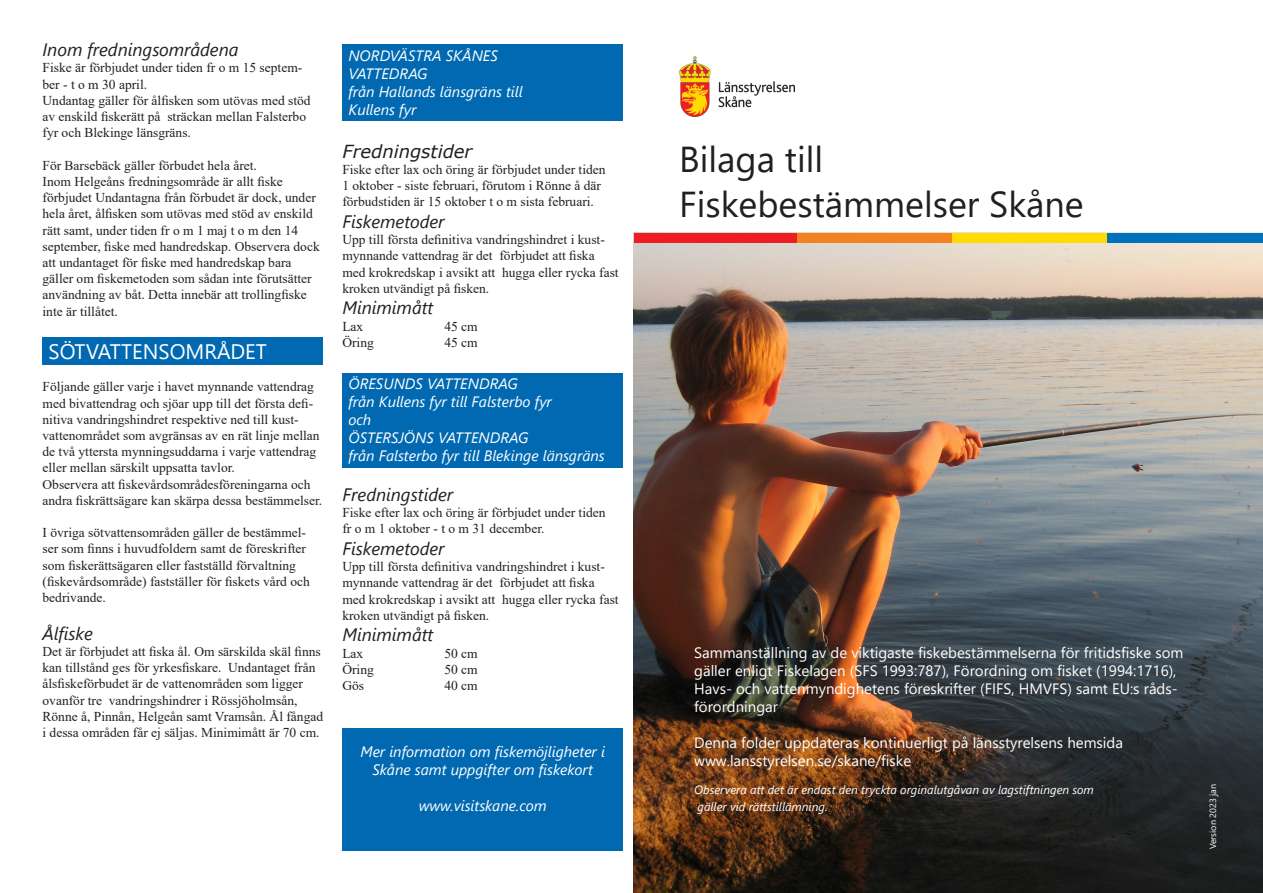
<style>
.page{position:relative;width:1263px;height:893px;background:#fff}
.page>*{position:absolute;margin:0;border:0;box-sizing:border-box;transform-origin:0 0}
.Underrubrik_2{font:36px "Segoe UI";color:#231f20}
.Rubrik{font:21px "Segoe UI";color:#fff}
.Underrubrik_1{font:italic 18px "Segoe UI";color:#231f20}
.Brödtext{font:italic 18px "Segoe UI";color:#231f20}
.Underrubrik_1-2{font:italic 18px "Verdana";color:#231f20}
.t1{font:15px/18px "Segoe UI";color:#fff}
.Underrubrik_2-2{font:italic 15px/18px "Segoe UI";color:#fff}
.Brödtext-2{font:13.5px/16.2px "Times New Roman";color:#231f20}
.t2{font:italic 12px "Segoe UI";color:#fff}
.t3{font:9px "Segoe UI";color:#fff}
</style>
<div class="page">
<img style="left:634px;top:242px;width:629px;height:651px">
<div style="left:43px;top:338px;width:280px;height:27px;background:#0069b1"></div>
<div style="left:342px;top:44px;width:281px;height:77px;background:#0069b1"></div>
<div style="left:342px;top:373px;width:281px;height:94px;background:#0069b1"></div>
<img style="left:679px;top:57px;width:116px;height:59px">
<div style="left:342px;top:728px;width:281px;height:122px;background:#0069b1"></div>
<div style="left:634px;top:233px;width:164px;height:9px;background:#ee1d23"></div>
<div style="left:798px;top:233px;width:155px;height:9px;background:#f58220"></div>
<div style="left:953px;top:233px;width:155px;height:9px;background:#ffdc01"></div>
<div style="left:1108px;top:233px;width:155px;height:9px;background:#0072bc"></div>
<p class="Brödtext" style="left:43px;top:33px;width:198px">Inom fredningsområdena</p>
<p class="Brödtext-2" style="left:43px;top:59px;width:261px">Fiske är förbjudet under tiden fr o m 15 septem-</p>
<p class="Brödtext-2" style="left:43px;top:76px;width:106px">ber - t o m 30 april.</p>
<p class="Brödtext-2" style="left:43px;top:92px;width:270px">Undantag gäller för ålfisken som utövas med stöd av enskild fiskerätt på sträckan mellan Falsterbo fyr och Blekinge länsgräns.</p>
<p class="Brödtext-2" style="left:43px;top:157px;width:216px">För Barsebäck gäller förbudet hela året.</p>
<p class="Brödtext-2" style="left:43px;top:173px;width:279px">Inom Helgeåns fredningsområde är allt fiske förbjudet Undantagna från förbudet är dock, under hela året, ålfisken som utövas med stöd av enskild rätt samt, under tiden fr o m 1 maj t o m den 14 september, fiske med handredskap. Observera dock att undantaget för fiske med handredskap bara gäller om fiskemetoden som sådan inte förutsätter användning av båt. Detta innebär att trollingfiske inte är tillåtet.</p>
<p class="Rubrik" style="left:49px;top:332px;width:220px">SÖTVATTENSOMRÅDET</p>
<p class="Brödtext-2" style="left:43px;top:378px;width:279px">Följande gäller varje i havet mynnande vattendrag med bivattendrag och sjöar upp till det första defi&shy;nitiva vandringshindret respektive ned till kust&shy;vattenområdet som avgränsas av en rät linje mellan de två yttersta mynningsuddarna i varje vattendrag eller mellan särskilt uppsatta tavlor.</p>
<p class="Brödtext-2" style="left:43px;top:476px;width:281px">Observera att fiskevårdsområdesföreningarna och andra fiskrättsägare kan skärpa dessa bestämmelser.</p>
<p class="Brödtext-2" style="left:43px;top:524px;width:269px">I övriga sötvattensområden gäller de bestämmel&shy;ser som finns i huvudfoldern samt de föreskrifter som fiskerättsägaren eller fastställd förvaltning (fiskevårdsområde) fastställer för fiskets vård och bedrivande.</p>
<p class="Underrubrik_1" style="left:43px;top:616px;width:52px">Ålfiske</p>
<p class="Brödtext-2" style="left:43px;top:643px;width:282px">Det är förbjudet att fiska ål. Om särskilda skäl finns kan tillstånd ges för yrkesfiskare. Undantaget från ålsfiskeförbudet är de vattenområden som ligger ovanför tre vandringshindrer i Rössjöholmsån, Rönne å, Pinnån, Helgeån samt Vramsån. Ål fångad i dessa områden får ej säljas. Minimimått är 70 cm.</p>
<p class="Underrubrik_2-2" style="left:348px;top:44px;width:176px">NORDVÄSTRA SKÅNES<br>VATTEDRAG<br>från Hallands länsgräns till<br>Kullens fyr</p>
<p class="Underrubrik_1-2" style="left:342px;top:139px;width:131px">Fredningstider</p>
<p class="Brödtext-2" style="left:342px;top:161px;width:265px">Fiske efter lax och öring är förbjudet under tiden</p>
<p class="Brödtext-2" style="left:342px;top:177px;width:260px">1 oktober - siste februari, förutom i Rönne å där förbudstiden är 15 oktober t o m sista februari.</p>
<p class="Underrubrik_1" style="left:342px;top:205px;width:104px">Fiskemetoder</p>
<p class="Brödtext-2" style="left:342px;top:231px;width:278px">Upp till första definitiva vandringshindret i kust&shy;mynnande vattendrag är det förbjudet att fiska med krokredskap i avsikt att hugga eller rycka fast kroken utvändigt på fisken.</p>
<p class="Underrubrik_1" style="left:342px;top:291px;width:93px">Minimimått</p>
<p class="Brödtext-2" style="left:342px;top:317px;width:22px">Lax</p>
<p class="Brödtext-2" style="left:444px;top:317px;width:35px">45 cm</p>
<p class="Brödtext-2" style="left:342px;top:334px;width:33px">Öring</p>
<p class="Brödtext-2" style="left:444px;top:334px;width:35px">45 cm</p>
<p class="Underrubrik_2-2" style="left:348px;top:373px;width:258px">ÖRESUNDS VATTENDRAG<br>från Kullens fyr till Falsterbo fyr<br>och<br>ÖSTERSJÖNS VATTENDRAG<br>från Falsterbo fyr till Blekinge länsgräns</p>
<p class="Underrubrik_1" style="left:342px;top:478px;width:112px">Fredningstider</p>
<p class="Brödtext-2" style="left:342px;top:504px;width:265px">Fiske efter lax och öring är förbjudet under tiden</p>
<p class="Brödtext-2" style="left:342px;top:520px;width:204px">fr o m 1 oktober - t o m 31 december.</p>
<p class="Underrubrik_1" style="left:342px;top:532px;width:104px">Fiskemetoder</p>
<p class="Brödtext-2" style="left:342px;top:558px;width:278px">Upp till första definitiva vandringshindret i kust&shy;mynnande vattendrag är det förbjudet att fiska med krokredskap i avsikt att hugga eller rycka fast kroken utvändigt på fisken.</p>
<p class="Underrubrik_1" style="left:342px;top:618px;width:93px">Minimimått</p>
<p class="Brödtext-2" style="left:342px;top:645px;width:22px">Lax</p>
<p class="Brödtext-2" style="left:444px;top:645px;width:35px">50 cm</p>
<p class="Brödtext-2" style="left:342px;top:661px;width:33px">Öring</p>
<p class="Brödtext-2" style="left:444px;top:661px;width:35px">50 cm</p>
<p class="Brödtext-2" style="left:342px;top:677px;width:23px">Gös</p>
<p class="Brödtext-2" style="left:444px;top:677px;width:35px">40 cm</p>
<p class="Underrubrik_2-2" style="left:360px;top:740px;width:246px;text-align:center">Mer information om fiskemöjligheter i<br>Skåne samt uppgifter om fiskekort</p>
<p class="Underrubrik_2-2" style="left:419px;top:794px;width:130px">www.visitskane.com</p>
<p class="Underrubrik_2" style="left:679px;top:126px;width:146px">Bilaga till</p>
<p class="Underrubrik_2" style="left:679px;top:171px;width:406px">Fiskebestämmelser Skåne</p>
<p class="t1" style="left:694px;top:642px;width:491px">Sammanställning av de viktigaste fiskebestämmelserna för fritidsfiske som gäller enligt Fiskelagen (SFS 1993:787), Förordning om fisket (1994:1716), Havs- och vattenmyndighetens föreskrifter (FIFS, HMVFS) samt EU:s råds&shy;förordningar</p>
<p class="t1" style="left:694px;top:732px;width:430px">Denna folder uppdateras kontinuerligt på länsstyrelsens hemsida www.lansstyrelsen.se/skane/fiske</p>
<p class="t2" style="left:694px;top:779px;width:401px">Observera att det är endast den tryckta orginalutgåvan av lagstiftningen som</p>
<p class="t2" style="left:697px;top:795px;width:132px">gäller vid rättstillämning.</p>
<p class="t3" style="left:1204px;top:849px;width:67px;rotate:-90deg">Version 2023 jan</p>
</div>
